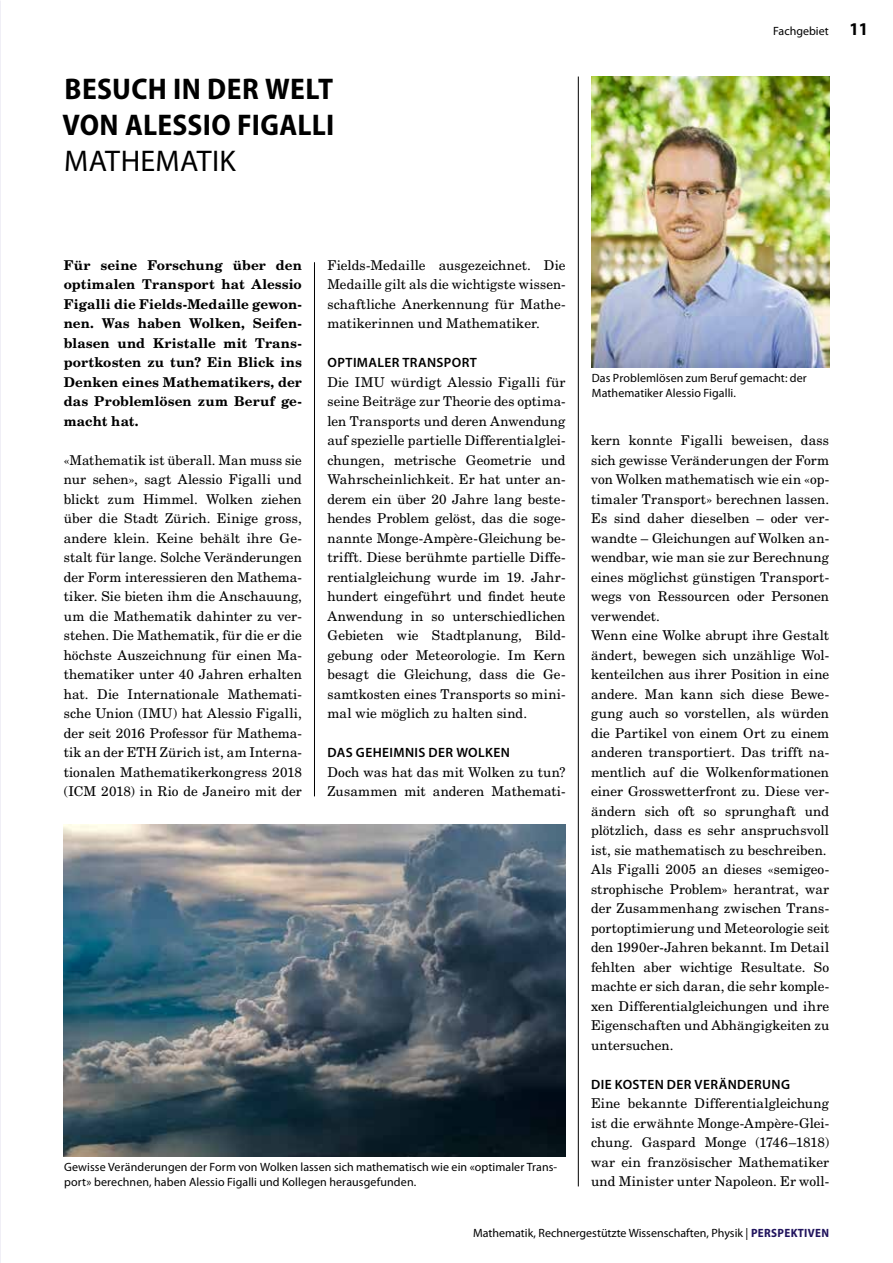
<style>
.page{position:relative;width:893px;height:1263px;background:#fff}
.page>*{position:absolute;margin:0;border:0;box-sizing:border-box;transform-origin:0 0}
.t1{font:700 semi-condensed 30px/36px "Myriad Pro";letter-spacing:.01em;color:#000}
.t2{font:30px "Myriad Pro";letter-spacing:.015em;color:#000}
.t3{font:13.5px/19.5px "New Century Schlbk LT Std";letter-spacing:.005em;color:#000;text-align:justify}
.t4{font:700 13.5px/19.5px "New Century Schlbk LT Std";letter-spacing:.005em;color:#000;text-align:justify}
.t5{font:600 13.5px "Myriad Pro";letter-spacing:.03em;color:#000}
.t6{font:12px/15px "Myriad Pro";letter-spacing:.005em;color:#000}
.s1{font-weight:700;font-stretch:semi-condensed;font-size:18px}
.s2{font-weight:700;font-stretch:semi-condensed;color:#20135d}
</style>
<div class="page">
<hr style="left:314px;top:262px;width:1px;height:534px;background:#000">
<hr style="left:578px;top:77px;width:1px;height:1109px;background:#000">
<img style="left:591px;top:76px;width:238px;height:291px">
<img style="left:63px;top:824px;width:503px;height:332px">
<h1 class="t1" style="left:62px;top:71px;width:273px">BESUCH IN DER WELT<br>VON ALESSIO FIGALLI</h1>
<h1 class="t2" style="left:64px;top:142px;width:173px">MATHEMATIK</h1>
<p class="t6" style="left:773px;top:23px;width:96px">Fachgebiet <span class="s1">11</span></p>
<p class="t4" style="left:64px;top:255px;width:240px">Für seine Forschung über den optimalen Transport hat Alessio Figalli die Fields-Medaille gewon&shy;nen. Was haben Wolken, Seifen&shy;blasen und Kristalle mit Trans&shy;portkosten zu tun? Ein Blick ins Denken eines Mathematikers, der das Problemlösen zum Beruf ge&shy;macht hat.</p>
<p class="t3" style="left:64px;top:450px;width:240px">«Mathematik ist überall. Man muss sie nur sehen», sagt Alessio Figalli und blickt zum Himmel. Wolken ziehen über die Stadt Zürich. Einige gross, andere klein. Keine behält ihre Ge&shy;stalt für lange. Solche Veränderungen der Form interessieren den Mathema&shy;tiker. Sie bieten ihm die Anschauung, um die Mathematik dahinter zu ver&shy;stehen. Die Mathematik, für die er die höchste Auszeichnung für einen Ma&shy;thematiker unter 40 Jahren erhalten hat. Die Internationale Mathemati&shy;sche Union (IMU) hat Alessio Figalli, der seit 2016 Professor für Mathema&shy;tik an der ETH Zürich ist, am Interna&shy;tionalen Mathematikerkongress 2018 (ICM 2018) in Rio de Janeiro mit der</p>
<p class="t3" style="left:327px;top:255px;width:240px">Fields-Medaille ausgezeichnet. Die Medaille gilt als die wichtigste wissen&shy;schaftliche Anerkennung für Mathe&shy;matikerinnen und Mathematiker.</p>
<p class="t5" style="left:328px;top:354px;width:151px">OPTIMALER TRANSPORT</p>
<p class="t3" style="left:327px;top:372px;width:240px">Die IMU würdigt Alessio Figalli für seine Beiträge zur Theorie des optima&shy;len Transports und deren Anwendung auf spezielle partielle Differentialglei&shy;chungen, metrische Geometrie und Wahrscheinlichkeit. Er hat unter an&shy;derem ein über 20 Jahre lang beste&shy;hendes Problem gelöst, das die soge&shy;nannte Monge-Ampère-Gleichung be&shy;trifft. Diese berühmte partielle Diffe&shy;rentialgleichung wurde im 19. Jahr&shy;hundert eingeführt und findet heute Anwendung in so unterschiedlichen Gebieten wie Stadtplanung, Bild&shy;gebung oder Meteorologie. Im Kern besagt die Gleichung, dass die Ge&shy;samtkosten eines Transports so mini&shy;mal wie möglich zu halten sind.</p>
<p class="t5" style="left:328px;top:744px;width:184px">DAS GEHEIMNIS DER WOLKEN</p>
<p class="t3" style="left:327px;top:762px;width:240px">Doch was hat das mit Wolken zu tun?<br>Zusammen mit anderen Mathemati-</p>
<p class="t6" style="left:64px;top:1160px;width:495px">Gewisse Veränderungen der Form von Wolken lassen sich mathematisch wie ein «optimaler Trans&shy;port» berechnen, haben Alessio Figalli und Kollegen herausgefunden.</p>
<p class="t6" style="left:592px;top:371px;width:216px">Das Problemlösen zum Beruf gemacht: der<br>Mathematiker Alessio Figalli.</p>
<p class="t3" style="left:591px;top:431px;width:240px;text-align:left">kern konnte Figalli beweisen, dass sich gewisse Veränderungen der Form von Wolken mathematisch wie ein «op&shy;timaler Transport» berechnen lassen.<br>Es sind daher dieselben – oder ver&shy;wandte – Gleichungen auf Wolken an&shy;wendbar, wie man sie zur Berechnung eines möglichst günstigen Transport&shy;wegs von Ressourcen oder Personen verwendet.<br>Wenn eine Wolke abrupt ihre Gestalt ändert, bewegen sich unzählige Wol&shy;kenteilchen aus ihrer Position in eine andere. Man kann sich diese Bewe&shy;gung auch so vorstellen, als würden die Partikel von einem Ort zu einem anderen transportiert. Das trifft na&shy;mentlich auf die Wolkenformationen einer Grosswetterfront zu. Diese ver&shy;ändern sich oft so sprunghaft und plötzlich, dass es sehr anspruchsvoll ist, sie mathematisch zu beschreiben.<br>Als Figalli 2005 an dieses «semigeo&shy;strophische Problem» herantrat, war der Zusammenhang zwischen Trans&shy;portoptimierung und Meteorologie seit den 1990er-Jahren bekannt. Im Detail fehlten aber wichtige Resultate. So machte er sich daran, die sehr komple&shy;xen Differentialgleichungen und ihre Eigenschaften und Abhängigkeiten zu untersuchen.</p>
<p class="t5" style="left:591px;top:1076px;width:200px">DIE KOSTEN DER VERÄNDERUNG</p>
<p class="t3" style="left:591px;top:1094px;width:240px">Eine bekannte Differentialgleichung ist die erwähnte Monge-Ampère-Glei&shy;chung. Gaspard Monge (1746–1818) war ein französischer Mathematiker und Minister unter Napoleon. Er woll-</p>
<p class="t6" style="left:473px;top:1225px;width:358px">Mathematik, Rechnergestützte Wissenschaften, Physik | <span class="s2">PERSPEKTIVEN</span></p>
</div>
